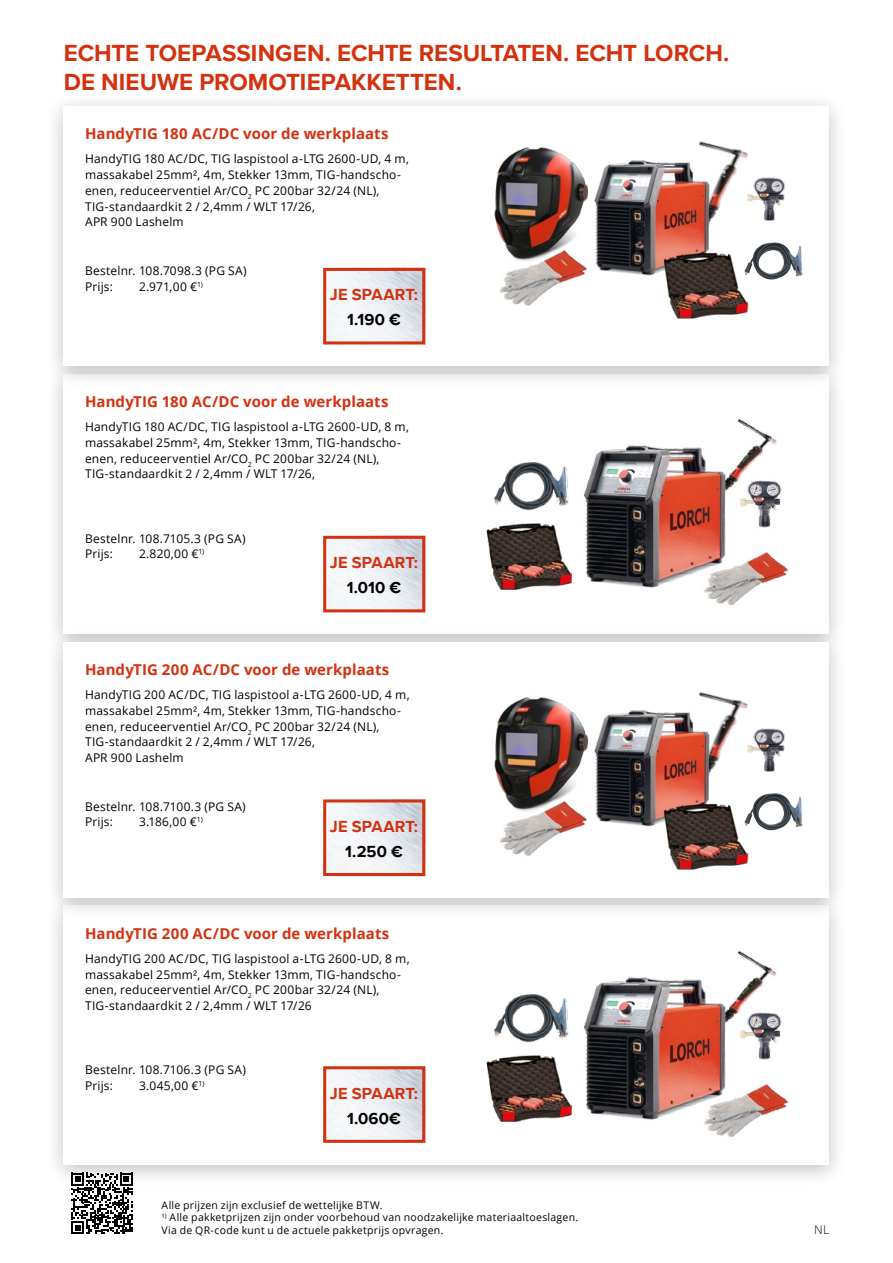
<style>
.page{position:relative;width:893px;height:1263px;background:#fff}
.page>*{position:absolute;margin:0;border:0;box-sizing:border-box;transform-origin:0 0}
.t1{font:700 24px/28.8px "Proxima Nova";color:#d4310f}
.t2{font:700 16.5px "Proxima Nova";letter-spacing:.01em;color:#d4310f}
.t3{font:700 16.5px "Proxima Nova";letter-spacing:.01em;color:#000}
.t4{font:700 15px "Open Sans";letter-spacing:.005em;color:#d4310f}
.t5{font:12px/15.8px "Open Sans";letter-spacing:.015em;color:#000}
.t6{font:300 12px "Open Sans";color:#000}
.t7{font:10.5px/12.6px "Open Sans";letter-spacing:.025em;color:#000}
</style>
<div class="page">
<div style="left:45px;top:359px;width:804px;height:298px;background:#000;opacity:.25"></div>
<div style="left:64px;top:374px;width:765px;height:260px;background:#fff"></div>
<div style="left:45px;top:891px;width:804px;height:297px;background:#000;opacity:.25"></div>
<div style="left:64px;top:906px;width:765px;height:259px;background:#fff"></div>
<div style="left:45px;top:627px;width:804px;height:293px;background:#000;opacity:.25"></div>
<div style="left:64px;top:642px;width:765px;height:255px;background:#fff"></div>
<div style="left:44px;top:91px;width:804px;height:298px;background:#000;opacity:.25"></div>
<div style="left:64px;top:106px;width:765px;height:260px;background:#fff"></div>
<svg style="left:71px;top:1173px;width:62px;height:61px"></svg>
<img style="left:699px;top:141px;width:49px;height:52px">
<img style="left:757px;top:242px;width:17px;height:27px">
<img style="left:595px;top:153px;width:129px;height:123px">
<img style="left:655px;top:248px;width:102px;height:71px">
<img style="left:494px;top:147px;width:109px;height:116px">
<img style="left:497px;top:249px;width:93px;height:57px">
<img style="left:740px;top:172px;width:45px;height:49px">
<svg style="left:323px;top:267px;width:103px;height:78px"></svg>
<svg style="left:323px;top:535px;width:103px;height:78px"></svg>
<img style="left:698px;top:692px;width:50px;height:52px">
<img style="left:757px;top:793px;width:17px;height:26px">
<img style="left:595px;top:704px;width:129px;height:123px">
<img style="left:655px;top:798px;width:102px;height:72px">
<img style="left:494px;top:697px;width:109px;height:117px">
<img style="left:497px;top:799px;width:93px;height:57px">
<img style="left:740px;top:722px;width:45px;height:50px">
<svg style="left:323px;top:799px;width:103px;height:78px"></svg>
<svg style="left:323px;top:1066px;width:103px;height:77px"></svg>
<img style="left:486px;top:418px;width:303px;height:187px">
<img style="left:486px;top:950px;width:303px;height:187px">
<h1 class="t1" style="left:64px;top:39px;width:667px">ECHTE TOEPASSINGEN. ECHTE RESULTATEN. ECHT LORCH.<br>DE NIEUWE PROMOTIEPAKKETTEN.</h1>
<p class="t4" style="left:85px;top:123px;width:305px">HandyTIG 180 AC/DC voor de werkplaats</p>
<p class="t5" style="left:85px;top:151px;width:325px">HandyTIG 180 AC/DC, TIG laspistool a-LTG 2600-UD, 4 m, massakabel 25mm², 4m, Stekker 13mm, TIG-handscho&shy;enen, reduceerventiel Ar/CO<sub>2</sub> PC 200bar 32/24 (NL), TIG-standaardkit 2 / 2,4mm / WLT 17/26,<br>APR 900 Lashelm</p>
<p class="t5" style="left:85px;top:262px;width:163px">Bestelnr. 108.7098.3 (PG SA)<br>Prijs:</p>
<p class="t5" style="left:139px;top:278px;width:65px">2.971,00 €<sup>1)</sup></p>
<h2 class="t2" style="left:330px;top:282px;width:90px">JE SPAART:</h2>
<h2 class="t3" style="left:347px;top:307px;width:55px">1.190 €</h2>
<p class="t4" style="left:85px;top:391px;width:305px">HandyTIG 180 AC/DC voor de werkplaats</p>
<p class="t5" style="left:85px;top:419px;width:325px">HandyTIG 180 AC/DC, TIG laspistool a-LTG 2600-UD, 8 m, massakabel 25mm², 4m, Stekker 13mm, TIG-handscho&shy;enen, reduceerventiel Ar/CO<sub>2</sub> PC 200bar 32/24 (NL), TIG-standaardkit 2 / 2,4mm / WLT 17/26,</p>
<p class="t5" style="left:85px;top:530px;width:162px">Bestelnr. 108.7105.3 (PG SA)<br>Prijs:</p>
<p class="t5" style="left:139px;top:546px;width:67px">2.820,00 €<sup>1)</sup></p>
<h2 class="t2" style="left:330px;top:550px;width:90px">JE SPAART:</h2>
<h2 class="t3" style="left:347px;top:575px;width:56px">1.010 €</h2>
<p class="t4" style="left:85px;top:659px;width:306px">HandyTIG 200 AC/DC voor de werkplaats</p>
<p class="t5" style="left:85px;top:687px;width:326px">HandyTIG 200 AC/DC, TIG laspistool a-LTG 2600-UD, 4 m, massakabel 25mm², 4m, Stekker 13mm, TIG-handscho&shy;enen, reduceerventiel Ar/CO<sub>2</sub> PC 200bar 32/24 (NL), TIG-standaardkit 2 / 2,4mm / WLT 17/26,<br>APR 900 Lashelm</p>
<p class="t5" style="left:85px;top:798px;width:162px">Bestelnr. 108.7100.3 (PG SA)<br>Prijs:</p>
<p class="t5" style="left:139px;top:814px;width:65px">3.186,00 €<sup>1)</sup></p>
<h2 class="t2" style="left:330px;top:814px;width:90px">JE SPAART:</h2>
<h2 class="t3" style="left:345px;top:839px;width:59px">1.250 €</h2>
<p class="t4" style="left:85px;top:922px;width:306px">HandyTIG 200 AC/DC voor de werkplaats</p>
<p class="t5" style="left:85px;top:950px;width:326px">HandyTIG 200 AC/DC, TIG laspistool a-LTG 2600-UD, 8 m, massakabel 25mm², 4m, Stekker 13mm, TIG-handscho&shy;enen, reduceerventiel Ar/CO<sub>2</sub> PC 200bar 32/24 (NL), TIG-standaardkit 2 / 2,4mm / WLT 17/26</p>
<p class="t5" style="left:85px;top:1062px;width:162px">Bestelnr. 108.7106.3 (PG SA)<br>Prijs:</p>
<p class="t5" style="left:139px;top:1077px;width:67px">3.045,00 €<sup>1)</sup></p>
<h2 class="t2" style="left:330px;top:1081px;width:90px">JE SPAART:</h2>
<h2 class="t3" style="left:347px;top:1106px;width:55px">1.060€</h2>
<p class="t7" style="left:162px;top:1198px;width:222px">Alle prijzen zijn exclusief de wettelijke BTW.</p>
<p class="t7" style="left:162px;top:1211px;width:418px"><sup>1)</sup> Alle pakketprijzen zijn onder voorbehoud van noodzakelijke materiaaltoeslagen.<br>Via de QR-code kunt u de actuele pakketprijs opvragen.</p>
<p class="t6" style="left:814px;top:1221px;width:17px">NL</p>
</div>
